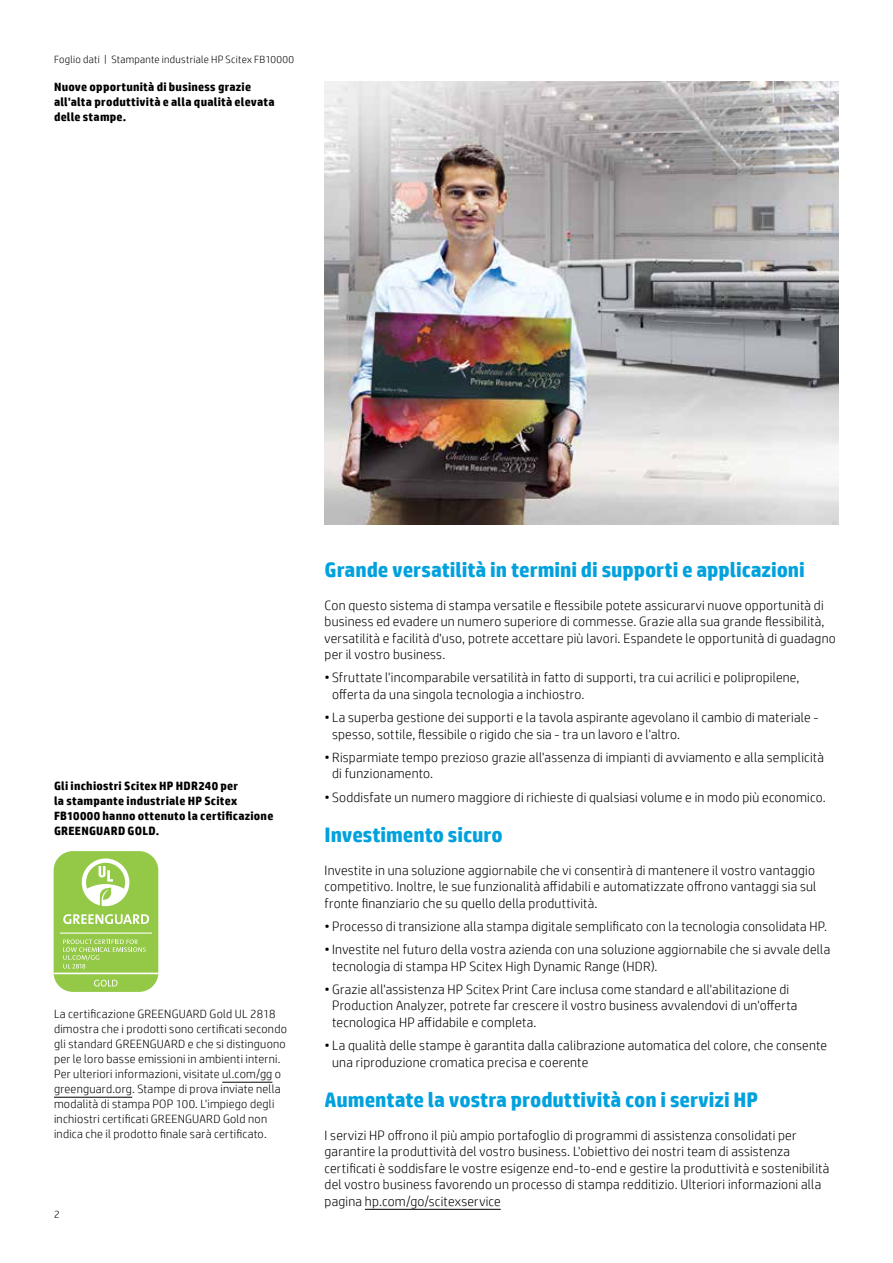
<style>
.page{position:relative;width:893px;height:1263px;background:#fff}
.page>*{position:absolute;margin:0;border:0;box-sizing:border-box;transform-origin:0 0}
.t1{font:700 21px "HP Simplified";letter-spacing:-.005em;color:#00a1dd}
.t2{font:300 13.5px/16.5px "HP Simplified";letter-spacing:.015em;color:#000}
.t3{font:300 12px/15px "HP Simplified";letter-spacing:.02em;color:#000}
.t4{font:700 12px/15px "HP Simplified";letter-spacing:.02em;color:#000}
.t5{font:300 10.5px "HP Simplified";letter-spacing:.025em;color:#000}
</style>
<div class="page">
<img style="left:325px;top:81px;width:514px;height:444px">
<div style="left:54px;top:851px;width:104px;height:141px;background:#94c947;border-radius:19px"></div>
<hr style="left:54px;top:972px;width:105px;height:2px;background:#fff">
<svg style="left:94px;top:980px;width:24px;height:6px"></svg>
<svg style="left:82px;top:858px;width:47px;height:49px"></svg>
<svg style="left:63px;top:939px;width:83px;height:29px"></svg>
<hr style="left:60px;top:932px;width:92px;height:2px;background:#fff">
<svg style="left:63px;top:914px;width:86px;height:10px"></svg>
<hr style="left:222px;top:1082px;width:50px;height:1px;background:#000">
<hr style="left:54px;top:1097px;width:78px;height:1px;background:#000">
<hr style="left:365px;top:1209px;width:136px;height:1px;background:#000">
<p class="t5" style="left:54px;top:52px;width:242px">Foglio dati | Stampante industriale HP Scitex FB10000</p>
<p class="t4" style="left:54px;top:79px;width:222px">Nuove opportunità di business grazie all'alta produttività e alla qualità elevata delle stampe.</p>
<p class="t4" style="left:54px;top:778px;width:221px">Gli inchiostri Scitex HP HDR240 per<br>la stampante industriale HP Scitex<br>FB10000 hanno ottenuto la certificazione<br>GREENGUARD GOLD.</p>
<p class="t3" style="left:54px;top:1006px;width:234px">La certificazione GREENGUARD Gold UL 2818 dimostra che i prodotti sono certificati secondo gli standard GREENGUARD e che si distinguono per le loro basse emissioni in ambienti interni.<br>Per ulteriori informazioni, visitate ul.com/gg o greenguard.org. Stampe di prova inviate nella modalità di stampa POP 100. L'impiego degli inchiostri certificati GREENGUARD Gold non indica che il prodotto finale sarà certificato.</p>
<p class="t5" style="left:54px;top:1207px;width:7px">2</p>
<h1 class="t1" style="left:325px;top:556px;width:482px">Grande versatilità in termini di supporti e applicazioni</h1>
<p class="t2" style="left:325px;top:596px;width:513px">Con questo sistema di stampa versatile e flessibile potete assicurarvi nuove opportunità di business ed evadere un numero superiore di commesse. Grazie alla sua grande flessibilità, versatilità e facilità d'uso, potrete accettare più lavori. Espandete le opportunità di guadagno per il vostro business.</p>
<p class="t2" style="left:332px;top:669px;width:469px;text-indent:-8px">• Sfruttate l'incomparabile versatilità in fatto di supporti, tra cui acrilici e polipropilene, offerta da una singola tecnologia a inchiostro.</p>
<p class="t2" style="left:332px;top:709px;width:488px;text-indent:-8px">• La superba gestione dei supporti e la tavola aspirante agevolano il cambio di materiale - spesso, sottile, flessibile o rigido che sia - tra un lavoro e l'altro.</p>
<p class="t2" style="left:332px;top:749px;width:493px;text-indent:-8px">• Risparmiate tempo prezioso grazie all'assenza di impianti di avviamento e alla semplicità di funzionamento.</p>
<p class="t2" style="left:325px;top:788px;width:503px">• Soddisfate un numero maggiore di richieste di qualsiasi volume e in modo più economico.</p>
<h1 class="t1" style="left:325px;top:821px;width:180px">Investimento sicuro</h1>
<p class="t2" style="left:325px;top:861px;width:493px;text-align:justify">Investite in una soluzione aggiornabile che vi consentirà di mantenere il vostro vantaggio competitivo. Inoltre, le sue funzionalità affidabili e automatizzate offrono vantaggi sia sul fronte finanziario che su quello della produttività.</p>
<p class="t2" style="left:325px;top:917px;width:504px">• Processo di transizione alla stampa digitale semplificato con la tecnologia consolidata HP.</p>
<p class="t2" style="left:332px;top:941px;width:500px;text-indent:-8px">•Investite nel futuro della vostra azienda con una soluzione aggiornabile che si avvale della tecnologia di stampa HP Scitex High Dynamic Range (HDR).</p>
<p class="t2" style="left:332px;top:980px;width:467px;text-indent:-8px">• Grazie all'assistenza HP Scitex Print Care inclusa come standard e all'abilitazione di<br>Production Analyzer, potrete far crescere il vostro business avvalendovi di un'offerta tecnologica HP affidabile e completa.</p>
<p class="t2" style="left:332px;top:1037px;width:496px;text-indent:-8px">• La qualità delle stampe è garantita dalla calibrazione automatica del colore, che consente una riproduzione cromatica precisa e coerente</p>
<h1 class="t1" style="left:325px;top:1086px;width:435px">Aumentate la vostra produttività con i servizi HP</h1>
<p class="t2" style="left:325px;top:1126px;width:506px">I servizi HP offrono il più ampio portafoglio di programmi di assistenza consolidati per garantire la produttività del vostro business. L'obiettivo dei nostri team di assistenza certificati è soddisfare le vostre esigenze end-to-end e gestire la produttività e sostenibilità del vostro business favorendo un processo di stampa redditizio. Ulteriori informazioni alla pagina hp.com/go/scitexservice</p>
</div>
